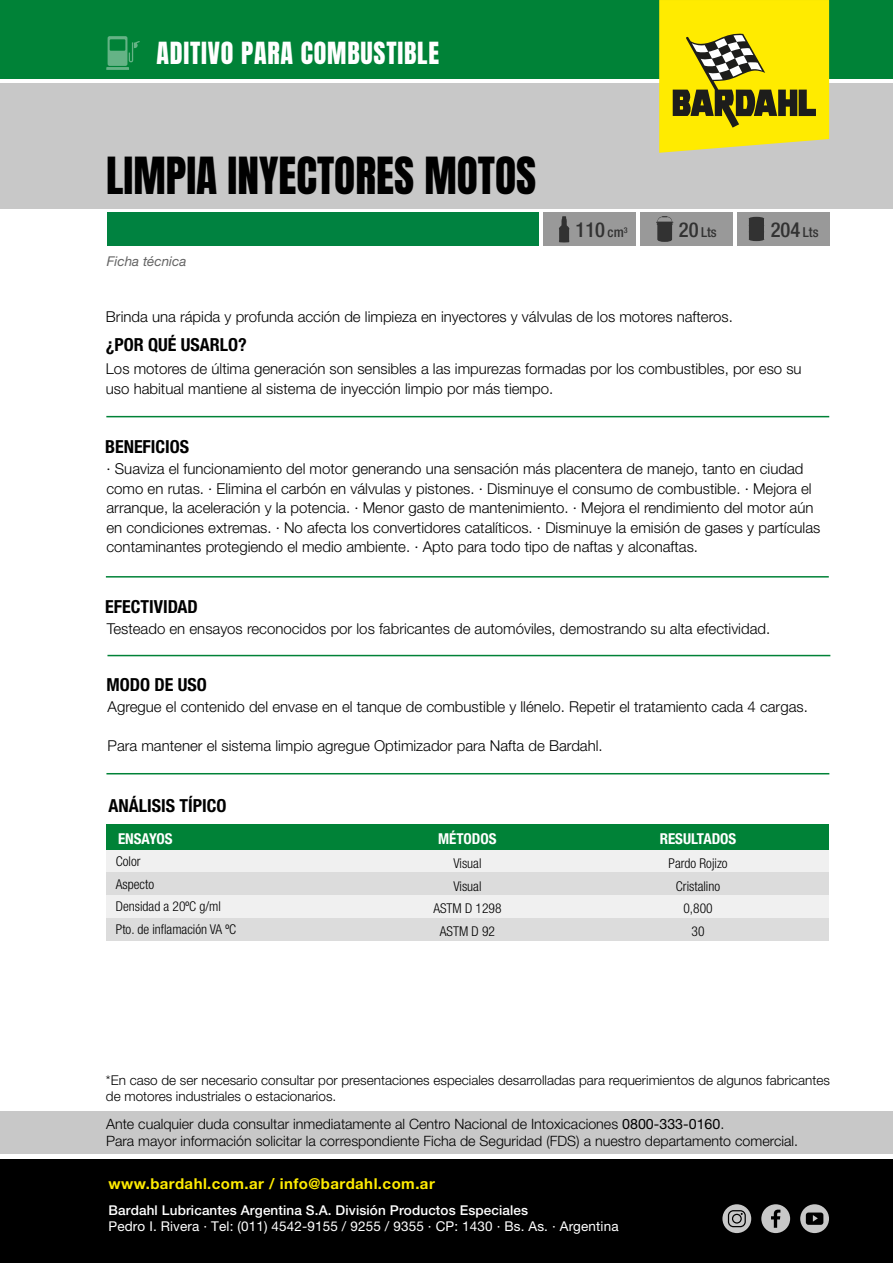
<style>
.page{position:relative;width:893px;height:1263px;background:#fff}
.page>*{position:absolute;margin:0;border:0;box-sizing:border-box;transform-origin:0 0}
.t1{font:43.5px "Anton";color:#000}
.t2{font:25.95px "Anton";letter-spacing:.03em;color:#fff}
.t3{font:500 condensed 20.55px "Helvetica Neue";color:#323232}
.t4{font:700 condensed 18px "Helvetica Neue";color:#000}
.t5{font:300 15px/19.5px "Helvetica Neue";color:#000}
.t6{font:700 15px "Helvetica Neue LT Std";letter-spacing:.03em;color:#ffec00}
.t7{font:700 condensed 15px "Helvetica Neue";color:#fff}
.t8{font:300 14.25px/16.5px "Helvetica Neue";color:#000}
.t9{font:500 condensed 13.65px "Helvetica Neue";color:#323232}
.t10{font:300 13.5px/16.5px "Helvetica Neue";color:#000}
.t11{font:300 condensed 13.5px/22.5px "Helvetica Neue";color:#000;text-align:center}
.t12{font:13.5px "Helvetica Neue";letter-spacing:.01em;color:#fff}
.t13{font:500 13.5px "Helvetica Neue";letter-spacing:.01em;color:#fff}
.t14{font:italic 13.5px "Helvetica Neue";color:#646464}
.s1{font-size:13.65px}
.s2{font-size:20.55px}
.s3{font-weight:400}
</style>
<div class="page">
<div style="left:0;top:0;width:893px;height:79px;background:#008237"></div>
<div style="left:0;top:83px;width:893px;height:125px;background:#c8c8c8"></div>
<svg style="left:659px;top:0;width:170px;height:153px;background:#d6c816"></svg>
<div style="left:0;top:1159px;width:893px;height:104px;background:#000"></div>
<svg style="left:722px;top:1204px;width:29px;height:29px"></svg>
<svg style="left:728px;top:1210px;width:18px;height:17px"></svg>
<div style="left:761px;top:1204px;width:29px;height:29px;background:#c8c8c8;border-radius:50%"></div>
<svg style="left:771px;top:1209px;width:9px;height:19px"></svg>
<div style="left:800px;top:1204px;width:29px;height:29px;background:#c8c8c8;border-radius:50%"></div>
<svg style="left:806px;top:1212px;width:17px;height:13px"></svg>
<div style="left:0;top:1111px;width:893px;height:43px;background:#c8c8c8"></div>
<svg style="left:106px;top:36px;width:34px;height:34px"></svg>
<div style="left:107px;top:212px;width:431px;height:34px;background:#008240"></div>
<div style="left:543px;top:212px;width:92px;height:34px;background:#999"></div>
<svg style="left:559px;top:216px;width:10px;height:26px"></svg>
<div style="left:640px;top:212px;width:93px;height:34px;background:#999"></div>
<svg style="left:656px;top:216px;width:17px;height:26px"></svg>
<div style="left:737px;top:212px;width:93px;height:34px;background:#999"></div>
<svg style="left:749px;top:217px;width:15px;height:24px"></svg>
<hr style="left:106px;top:416px;width:723px;height:1px;background:#008237">
<hr style="left:106px;top:576px;width:723px;height:1px;background:#008237">
<hr style="left:107px;top:655px;width:723px;height:1px;background:#008237">
<hr style="left:106px;top:773px;width:723px;height:1px;background:#008237">
<div style="left:106px;top:872px;width:723px;height:23px;background:#dcdcdc"></div>
<div style="left:106px;top:849px;width:723px;height:23px;background:#f0f0f0"></div>
<div style="left:106px;top:918px;width:723px;height:23px;background:#dcdcdc"></div>
<div style="left:106px;top:895px;width:723px;height:23px;background:#f0f0f0"></div>
<div style="left:106px;top:823px;width:723px;height:26px;background:#008237"></div>
<h2 class="t2" style="left:156px;top:40px;width:284px">ADITIVO PARA COMBUSTIBLE</h2>
<h1 class="t1" style="left:106px;top:154px;width:432px">LIMPIA INYECTORES MOTOS</h1>
<p class="t14" style="left:107px;top:253px;width:81px">Ficha técnica</p>
<h3 class="t3" style="left:576px;top:218px;width:54px">110 <span class="s1">cm</span><sup>3</sup></h3>
<p class="t9" style="left:679px;top:224px;width:39px"><span class="s2">20</span> Lts</p>
<h3 class="t3" style="left:771px;top:218px;width:49px">204 <span class="s1">Lts</span></h3>
<p class="t5" style="left:106px;top:307px;width:628px">Brinda una rápida y profunda acción de limpieza en inyectores y válvulas de los motores nafteros.</p>
<p class="t4" style="left:106px;top:333px;width:143px">¿POR QUÉ USARLO?</p>
<p class="t5" style="left:106px;top:359px;width:697px">Los motores de última generación son sensibles a las impurezas formadas por los combustibles, por eso su uso habitual mantiene al sistema de inyección limpio por más tiempo.</p>
<p class="t4" style="left:105px;top:436px;width:86px">BENEFICIOS</p>
<p class="t5" style="left:107px;top:459px;width:715px">· Suaviza el funcionamiento del motor generando una sensación más placentera de manejo, tanto en ciudad como en rutas. · Elimina el carbón en válvulas y pistones. · Disminuye el consumo de combustible. · Mejora el arranque, la aceleración y la potencia. · Menor gasto de mantenimiento. · Mejora el rendimiento del motor aún en condiciones extremas. · No afecta los convertidores catalíticos. · Disminuye la emisión de gases y partículas contaminantes protegiendo el medio ambiente. · Apto para todo tipo de naftas y alconaftas.</p>
<p class="t4" style="left:105px;top:595px;width:94px">EFECTIVIDAD</p>
<p class="t5" style="left:107px;top:618px;width:665px">Testeado en ensayos reconocidos por los fabricantes de automóviles, demostrando su alta efectividad.</p>
<p class="t4" style="left:106px;top:673px;width:102px">MODO DE USO</p>
<p class="t5" style="left:108px;top:697px;width:702px">Agregue el contenido del envase en el tanque de combustible y llénelo. Repetir el tratamiento cada 4 cargas.</p>
<p class="t5" style="left:108px;top:736px;width:497px">Para mantener el sistema limpio agregue Optimizador para Nafta de Bardahl.</p>
<p class="t4" style="left:108px;top:795px;width:119px">ANÁLISIS TÍPICO</p>
<p class="t7" style="left:118px;top:829px;width:56px">ENSAYOS</p>
<p class="t7" style="left:438px;top:829px;width:60px">MÉTODOS</p>
<p class="t7" style="left:660px;top:829px;width:78px">RESULTADOS</p>
<p class="t11" style="left:116px;top:850px;width:122px;text-align:left">Color<br>Aspecto<br>Densidad a 20ºC g/ml<br>Pto. de inflamación VA ºC</p>
<p class="t11" style="left:433px;top:852px;width:70px">Visual<br>Visual<br>ASTM D 1298<br>ASTM D 92</p>
<p class="t11" style="left:669px;top:852px;width:60px">Pardo Rojizo<br>Cristalino<br>0,800<br>30</p>
<p class="t10" style="left:106px;top:1071px;width:725px">*En caso de ser necesario consultar por presentaciones especiales desarrolladas para requerimientos de algunos fabricantes de motores industriales o estacionarios.</p>
<p class="t8" style="left:106px;top:1115px;width:693px">Ante cualquier duda consultar inmediatamente al Centro Nacional de Intoxicaciones <span class="s3">0800-333-0160</span>.<br>Para mayor información solicitar la correspondiente Ficha de Seguridad (FDS) a nuestro departamento comercial.</p>
<p class="t6" style="left:109px;top:1174px;width:328px">www.bardahl.com.ar / info@bardahl.com.ar</p>
<p class="t13" style="left:109px;top:1202px;width:421px">Bardahl Lubricantes Argentina S.A. División Productos Especiales</p>
<p class="t12" style="left:109px;top:1218px;width:512px">Pedro I. Rivera · Tel: (011) 4542-9155 / 9255 / 9355 · CP: 1430 · Bs. As. · Argentina</p>
</div>
